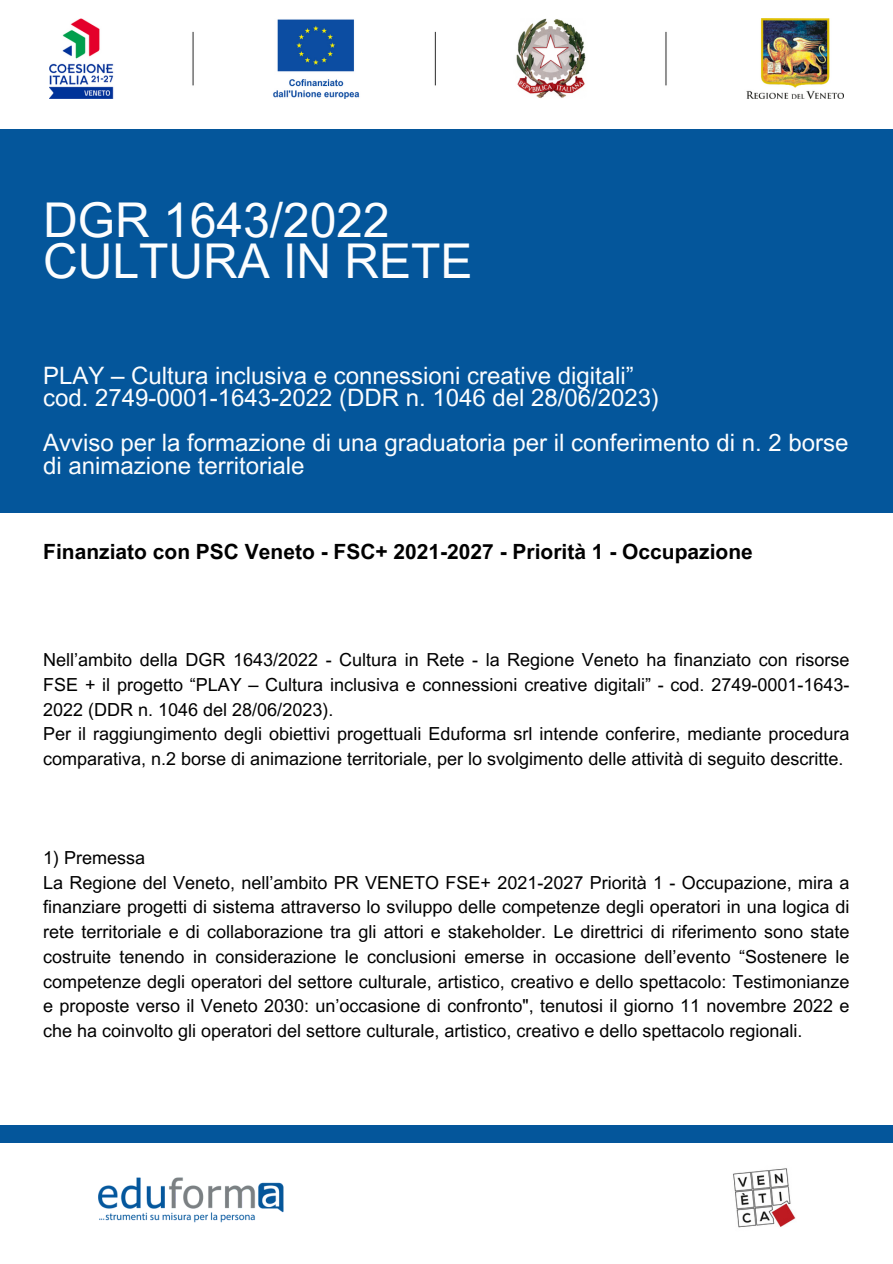
<style>
.page{position:relative;width:893px;height:1264px;background:#fff}
.page>*{position:absolute;margin:0;border:0;box-sizing:border-box;transform-origin:0 0}
.t1{font:48px "Arial MT Pro";color:#fcfdfe}
.t2{font:24px/22.5px "Arial MT Pro";color:#fcfdfe}
.t3{font:700 21px "Arial MT Pro";color:#000}
.t4{font:18px/24.8px "Arial MT Pro";color:#000;text-align:justify}
</style>
<div class="page">
<div style="left:0;top:129px;width:892px;height:383px;background:#04569b"></div>
<div style="left:0;top:1125px;width:892px;height:18px;background:#04569b"></div>
<img style="left:98px;top:1177px;width:186px;height:46px">
<img style="left:733px;top:1168px;width:63px;height:60px">
<img style="left:49px;top:19px;width:794px;height:80px">
<p class="t1" style="left:43px;top:202px;width:348px">DGR 1643/2022</p>
<p class="t1" style="left:43px;top:243px;width:430px">CULTURA IN RETE</p>
<p class="t2" style="left:43px;top:367px;width:592px">PLAY – Cultura inclusiva e connessioni creative digitali”</p>
<p class="t2" style="left:43px;top:389px;width:617px">cod. 2749-0001-1643-2022 (DDR n. 1046 del 28/06/2023)</p>
<p class="t2" style="left:43px;top:434px;width:806px">Avviso per la formazione di una graduatoria per il conferimento di n. 2 borse di animazione territoriale</p>
<p class="t3" style="left:43px;top:543px;width:711px">Finanziato con PSC Veneto - FSC+ 2021-2027 - Priorità 1 - Occupazione</p>
<p class="t4" style="left:43px;top:649px;width:807px">Nell’ambito della DGR 1643/2022 - Cultura in Rete - la Regione Veneto ha finanziato con risorse FSE + il progetto “PLAY – Cultura inclusiva e connessioni creative digitali” - cod. 2749-0001-1643- 2022 (DDR n. 1046 del 28/06/2023).</p>
<p class="t4" style="left:43px;top:723px;width:807px">Per il raggiungimento degli obiettivi progettuali Eduforma srl intende conferire, mediante procedura comparativa, n.2 borse di animazione territoriale, per lo svolgimento delle attività di seguito descritte.</p>
<p class="t4" style="left:43px;top:847px;width:103px">1) Premessa</p>
<p class="t4" style="left:43px;top:872px;width:807px">La Regione del Veneto, nell’ambito PR VENETO FSE+ 2021-2027 Priorità 1 - Occupazione, mira a finanziare progetti di sistema attraverso lo sviluppo delle competenze degli operatori in una logica di rete territoriale e di collaborazione tra gli attori e stakeholder. Le direttrici di riferimento sono state costruite tenendo in considerazione le conclusioni emerse in occasione dell’evento “Sostenere le competenze degli operatori del settore culturale, artistico, creativo e dello spettacolo: Testimonianze e proposte verso il Veneto 2030: un’occasione di confronto", tenutosi il giorno 11 novembre 2022 e che ha coinvolto gli operatori del settore culturale, artistico, creativo e dello spettacolo regionali.</p>
</div>
